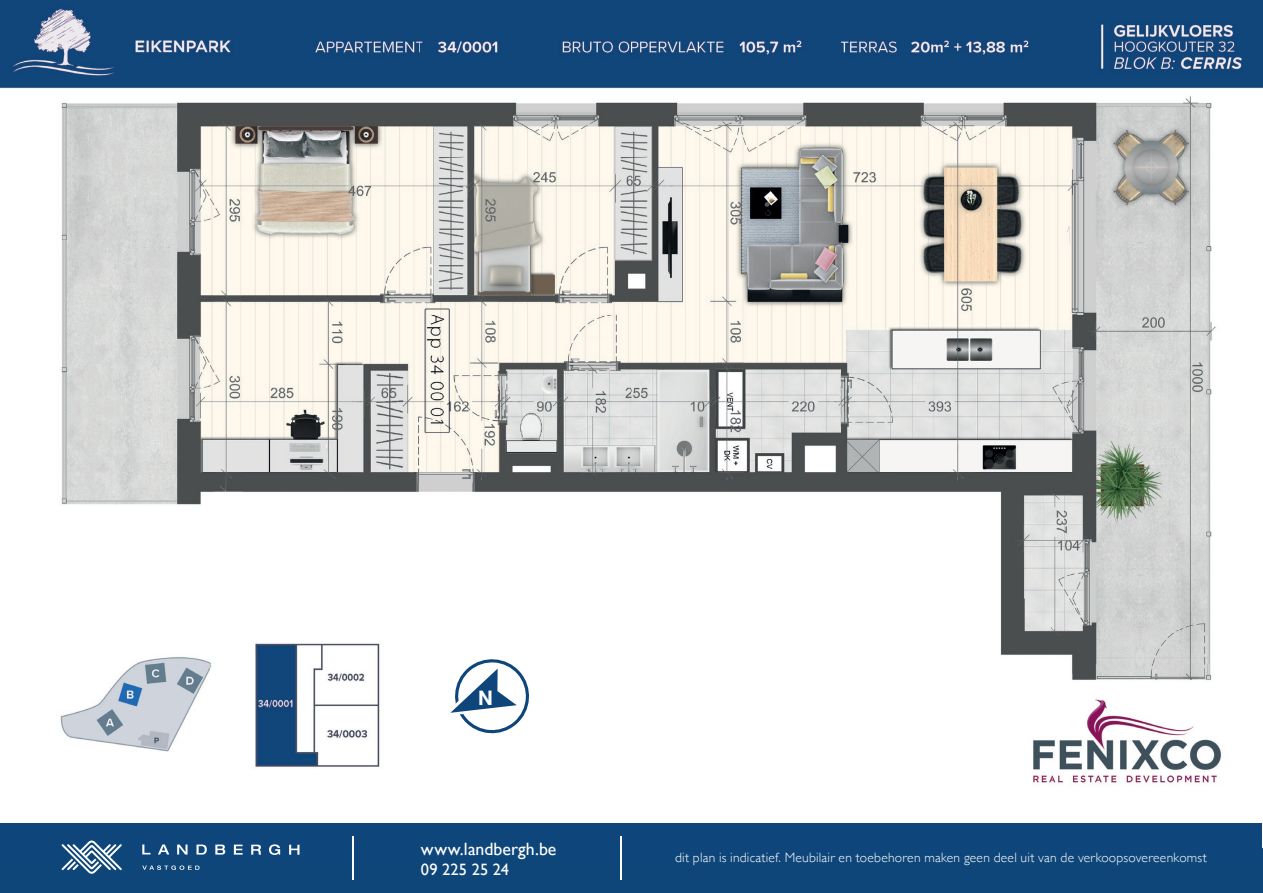
<style>
.page{position:relative;width:1263px;height:893px;background:#fff}
.page>*{position:absolute;margin:0;border:0;box-sizing:border-box;transform-origin:0 0}
.t1{font:700 19.95px "Helvetica Neue";color:#fff}
.t2{font:17.85px "Gill Sans";letter-spacing:.005em;color:#fff}
.t3{font:16.5px "Gill Sans";letter-spacing:.005em;color:#fff}
.t4{font:300 13.5px "Gill Sans";letter-spacing:.015em;color:#fff}
</style>
<div class="page">
<img style="left:0;top:0;width:1263px;height:893px">
<div style="left:1px;top:823px;width:1261px;height:35px;background:#0e467b"></div>
<svg style="left:62px;top:840px;width:60px;height:34px"></svg>
<svg style="left:142px;top:844px;width:8px;height:10px"></svg>
<svg style="left:158px;top:844px;width:11px;height:10px"></svg>
<svg style="left:177px;top:844px;width:11px;height:10px"></svg>
<svg style="left:197px;top:844px;width:10px;height:10px"></svg>
<svg style="left:215px;top:845px;width:10px;height:10px"></svg>
<svg style="left:234px;top:845px;width:9px;height:10px"></svg>
<svg style="left:251px;top:845px;width:10px;height:10px"></svg>
<svg style="left:269px;top:844px;width:11px;height:11px"></svg>
<svg style="left:289px;top:845px;width:10px;height:10px"></svg>
<svg style="left:142px;top:865px;width:57px;height:5px"></svg>
<hr style="left:352px;top:836px;width:2px;height:44px;background:#fff">
<hr style="left:620px;top:836px;width:2px;height:44px;background:#fff">
<svg style="left:444px;top:655px;width:89px;height:82px"></svg>
<h1 class="t1" style="left:478px;top:682px;width:16px">N</h1>
<h2 class="t2" style="left:421px;top:839px;width:137px">www.landbergh.be</h2>
<p class="t3" style="left:421px;top:860px;width:89px">09 225 25 24</p>
<p class="t4" style="left:675px;top:847px;width:533px">dit plan is indicatief. Meubilair en toebehoren maken geen deel uit van de verkoopsovereenkomst</p>
</div>
